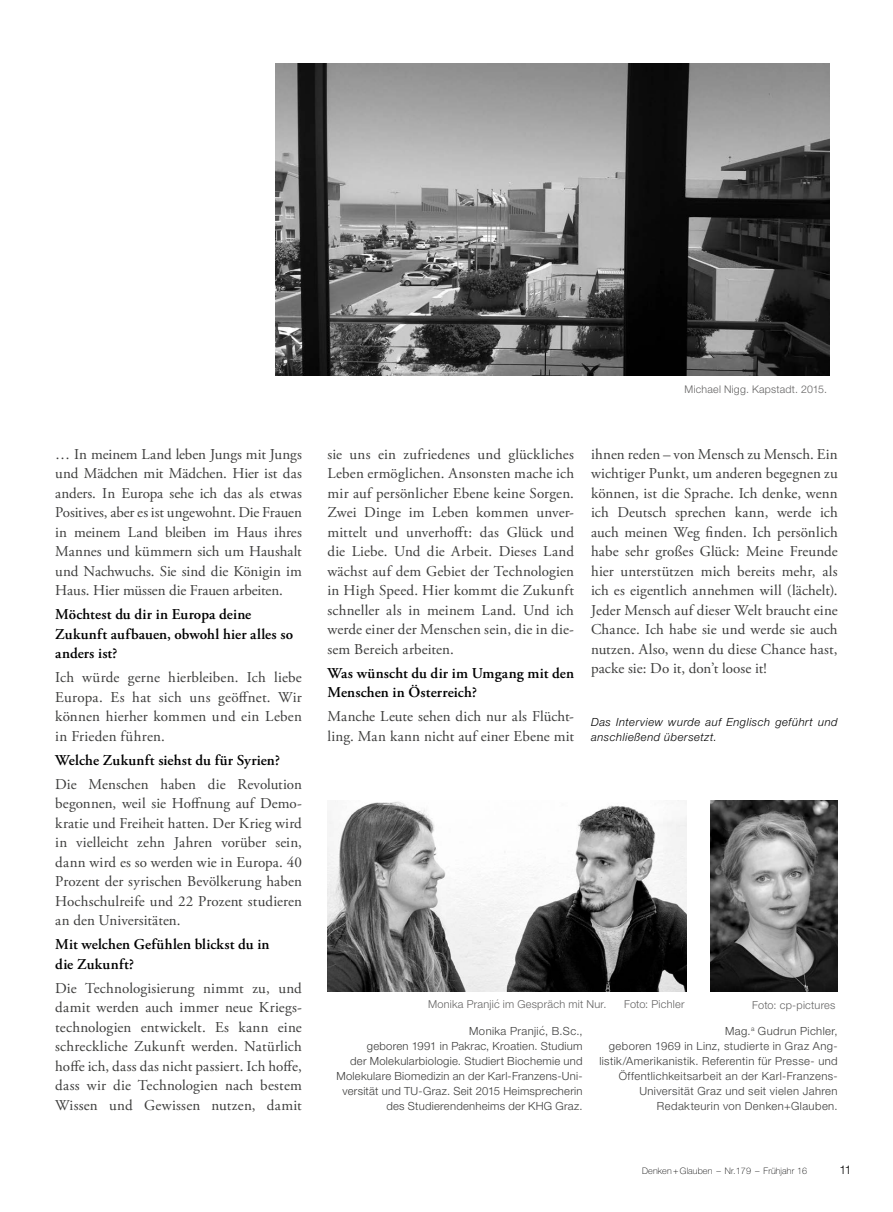
<style>
.page{position:relative;width:893px;height:1212px;background:#fff}
.page>*{position:absolute;margin:0;border:0;box-sizing:border-box;transform-origin:0 0}
.t1{font:15px/19.5px "Adobe Garamond Pro";letter-spacing:.005em;color:#3c3c3b;text-align:justify}
.t2{font:600 15px/19.5px "Adobe Garamond Pro";letter-spacing:.005em;color:#000}
.t3{font:300 12px "Helvetica Neue LT Std";color:#000}
.t4{font:300 11.25px/15px "Helvetica Neue LT Std";letter-spacing:.025em;color:#3c3c3b;text-align:right}
.t5{font:italic 300 11.25px/15px "Helvetica Neue LT Std";letter-spacing:.045em;color:#000}
.t6{font:300 10.95px "Helvetica Neue LT Std";letter-spacing:.02em;color:#646363}
.t7{font:300 10.65px "Helvetica Neue LT Std";letter-spacing:.025em;color:#646363}
.t8{font:300 10.05px "Folio BT";color:#3c3c3b;scale:.93 1}
.t9{font:300 9.6px "Folio BT";color:#616160;scale:.93 1}
.t10{font:100 9px "Helvetica Neue LT Std";letter-spacing:.015em;color:#000}
</style>
<div class="page">
<img style="left:710px;top:800px;width:128px;height:191px">
<img style="left:327px;top:800px;width:360px;height:191px">
<img style="left:275px;top:64px;width:554px;height:311px">
<p class="t1" style="left:55px;top:445px;width:248px">… In meinem Land leben Jungs mit Jungs und Mädchen mit Mädchen. Hier ist das anders. In Europa sehe ich das als etwas Positives, aber es ist ungewohnt. Die Frauen in meinem Land bleiben im Haus ihres Mannes und kümmern sich um Haushalt und Nachwuchs. Sie sind die Königin im Haus. Hier müssen die Frauen arbeiten.</p>
<p class="t2" style="left:55px;top:605px;width:239px">Möchtest du dir in Europa deine<br>Zukunft aufbauen, obwohl hier alles so anders ist?</p>
<p class="t1" style="left:55px;top:668px;width:248px">Ich würde gerne hierbleiben. Ich liebe Europa. Es hat sich uns geöffnet. Wir können hierher kommen und ein Leben in Frieden führen.</p>
<p class="t2" style="left:55px;top:750px;width:226px">Welche Zukunft siehst du für Syrien?</p>
<p class="t1" style="left:55px;top:775px;width:248px">Die Menschen haben die Revolution begonnen, weil sie Hoffnung auf Demo&shy;kratie und Freiheit hatten. Der Krieg wird in vielleicht zehn Jahren vorüber sein, dann wird es so werden wie in Europa. 40<br>Prozent der syrischen Bevölkerung haben Hochschulreife und 22 Prozent studieren an den Universitäten.</p>
<p class="t2" style="left:55px;top:935px;width:216px">Mit welchen Gefühlen blickst du in die Zukunft?</p>
<p class="t1" style="left:55px;top:979px;width:248px">Die Technologisierung nimmt zu, und damit werden auch immer neue Kriegs&shy;technologien entwickelt. Es kann eine schreckliche Zukunft werden. Natürlich hoffe ich, dass das nicht passiert. Ich hoffe, dass wir die Technologien nach bestem Wissen und Gewissen nutzen, damit</p>
<p class="t7" style="left:685px;top:383px;width:144px">Michael Nigg. Kapstadt. 2015.</p>
<p class="t1" style="left:327px;top:445px;width:248px">sie uns ein zufriedenes und glückliches Leben ermöglichen. Ansonsten mache ich mir auf persönlicher Ebene keine Sorgen.<br>Zwei Dinge im Leben kommen unver&shy;mittelt und unverhofft: das Glück und die Liebe. Und die Arbeit. Dieses Land wächst auf dem Gebiet der Technologien in High Speed. Hier kommt die Zukunft schneller als in meinem Land. Und ich werde einer der Menschen sein, die in die&shy;sem Bereich arbeiten.</p>
<p class="t2" style="left:327px;top:663px;width:248px">Was wünscht du dir im Umgang mit den<br>Menschen in Österreich?</p>
<p class="t1" style="left:327px;top:707px;width:248px">Manche Leute sehen dich nur als Flücht&shy;ling. Man kann nicht auf einer Ebene mit</p>
<p class="t1" style="left:591px;top:445px;width:248px">ihnen reden – von Mensch zu Mensch. Ein wichtiger Punkt, um anderen begegnen zu können, ist die Sprache. Ich denke, wenn ich Deutsch sprechen kann, werde ich auch meinen Weg finden. Ich persönlich habe sehr großes Glück: Meine Freunde hier unterstützen mich bereits mehr, als ich es eigentlich annehmen will (lächelt).<br>Jeder Mensch auf dieser Welt braucht eine Chance. Ich habe sie und werde sie auch nutzen. Also, wenn du diese Chance hast, packe sie: Do it, don’t loose it!</p>
<p class="t5" style="left:591px;top:714px;width:248px">Das Interview wurde auf Englisch geführt und anschließend übersetzt.</p>
<p class="t9" style="left:495px;top:997px;width:6px">ć</p>
<p class="t6" style="left:624px;top:998px;width:62px">Foto: Pichler</p>
<p class="t6" style="left:428px;top:998px;width:180px">Monika Pranjic im Gespräch mit Nur.</p>
<p class="t6" style="left:752px;top:998px;width:85px">Foto: cp-pictures</p>
<p class="t8" style="left:540px;top:1023px;width:6px">ć</p>
<p class="t4" style="left:336px;top:1038px;width:248px">geboren 1991 in Pakrac, Kroatien. Studium<br>der Molekularbiologie. Studiert Biochemie und Molekulare Biomedizin an der Karl-Franzens-Uni&shy;versität und TU-Graz. Seit 2015 Heimsprecherin des Studierendenheims der KHG Graz.</p>
<p class="t4" style="left:469px;top:1023px;width:115px">Monika Pranjic, B.Sc.,</p>
<p class="t4" style="left:599px;top:1023px;width:240px">Mag.<sup>a</sup> Gudrun Pichler,<br>geboren 1969 in Linz, studierte in Graz Ang&shy;listik/Amerikanistik. Referentin für Presse- und Öffentlichkeitsarbeit an der Karl-Franzens-Universität Graz und seit vielen Jahren Redakteurin von Denken+Glauben.</p>
<p class="t10" style="left:642px;top:1165px;width:166px">Denken + Glauben – Nr.179 – Frühjahr 16</p>
<p class="t3" style="left:839px;top:1162px;width:14px">11</p>
</div>
